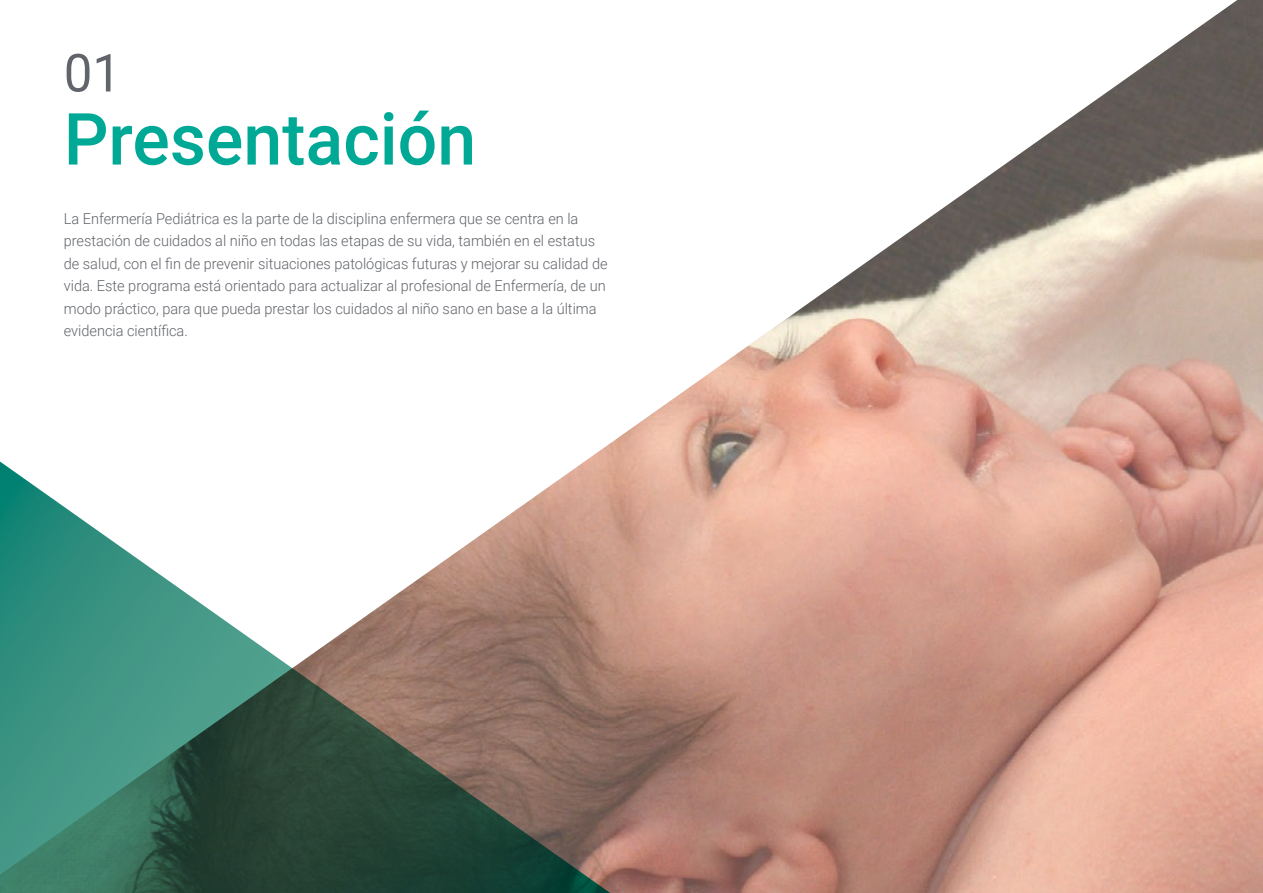
<style>
.page{position:relative;width:1263px;height:893px;background:#fff}
.page>*{position:absolute;margin:0;border:0;box-sizing:border-box;transform-origin:0 0}
.t1{font:500 72px "Roboto";color:#00a996}
.t2{font:52.5px "Roboto";color:#61646a}
.t3{font:300 15px/22.5px "Roboto";color:#61646a}
</style>
<div class="page">
<img style="left:607px;top:0;width:656px;height:893px">
<svg style="left:0;top:446px;width:640px;height:447px"></svg>
<h2 class="t2" style="left:64px;top:36px;width:59px">01</h2>
<h1 class="t1" style="left:64px;top:89px;width:414px">Presentación</h1>
<p class="t3" style="left:64px;top:207px;width:545px">La Enfermería Pediátrica es la parte de la disciplina enfermera que se centra en la prestación de cuidados al niño en todas las etapas de su vida, también en el estatus de salud, con el fin de prevenir situaciones patológicas futuras y mejorar su calidad de vida. Este programa está orientado para actualizar al profesional de Enfermería, de un modo práctico, para que pueda prestar los cuidados al niño sano en base a la última evidencia científica.</p>
</div>
